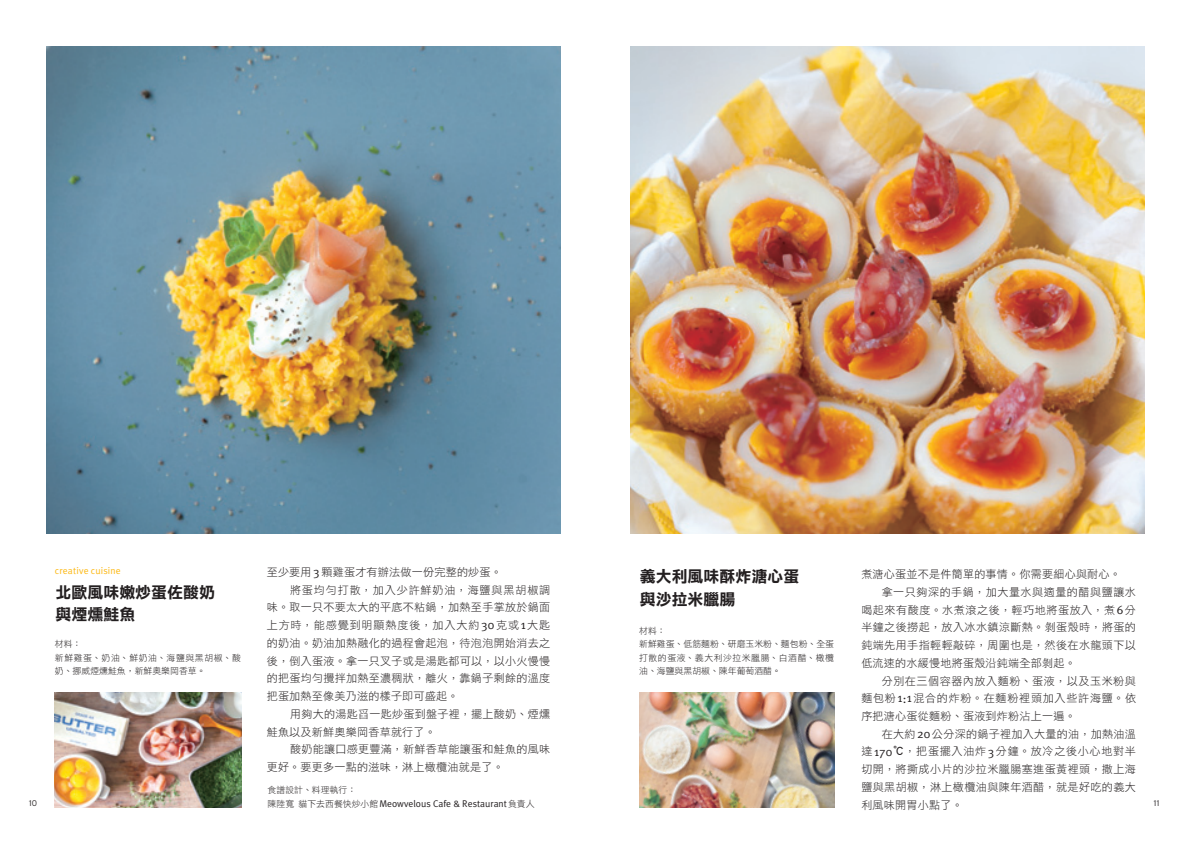
<style>
.page{position:relative;width:1191px;height:854px;background:#fff}
.page>*{position:absolute;margin:0;border:0;box-sizing:border-box;transform-origin:0 0}
.P3___20Q{font:16px "DF Li Hei Std W7";color:#231f20}
.t1{font:11.12px/17.8px "DF Li Hei Std W3";letter-spacing:.025em;color:#231f20;text-align:justify}
.t2{font:9.75px "Meta Plus Normal";color:#231f20}
.t3{font:9.75px "Meta Plus Normal";letter-spacing:.015em;color:#fcb814}
.t4{font:8.88px/13.2px "DF Li Hei Std W3";color:#231f20;text-align:justify}
.t5{font:8.88px/13.2px "DF Li Hei Std W3";letter-spacing:.035em;color:#231f20}
.t6{font:300 8.25px "Interstate";color:#231f20}
.s1{font-family:"Meta Plus Normal";font-size:12.12px}
.s2{font-family:"Li Hei Pro"}
.s3{font-family:"DF Li Hei Std W3";font-size:8.88px}
</style>
<div class="page">
<img style="left:46px;top:46px;width:514px;height:487px">
<img style="left:55px;top:693px;width:186px;height:115px">
<img style="left:631px;top:46px;width:513px;height:487px">
<img style="left:640px;top:693px;width:194px;height:115px">
<p class="t1" style="left:267px;top:563px;width:237px">至少要用<span class="s1">3</span>顆雞蛋才有辦法做一份完整的炒蛋。</p>
<p class="t1" style="left:267px;top:581px;width:285px;text-indent:23px">將蛋均勻打散，加入少許鮮奶油，海鹽與黑胡椒調味。取一只不要太大的平底不粘鍋，加熱至手掌放於鍋面上方時，能感覺到明顯熱度後，加入大約<span class="s1">30</span>克或<span class="s1">1</span>大匙的奶油。奶油加熱融化的過程會起泡，待泡泡開始消去之後，倒入蛋液。拿一只叉子或是湯匙都可以，以小火慢慢的把蛋均勻攪拌加熱至濃稠狀，離火，靠鍋子剩餘的溫度把蛋加熱至像美乃滋的樣子即可盛起。</p>
<p class="t1" style="left:267px;top:705px;width:285px;text-indent:23px">用夠大的湯匙舀一匙炒蛋到盤子裡，擺上酸奶、煙燻鮭魚以及新鮮奧樂岡香草就行了。</p>
<p class="t1" style="left:267px;top:740px;width:285px;text-indent:23px">酸奶能讓口感更豐滿，新鮮香草能讓蛋和鮭魚的風味更好。要更多一點的滋味，淋上橄欖油就是了。</p>
<p class="t3" style="left:55px;top:565px;width:67px">creative cuisine</p>
<p class="t1" style="left:861px;top:565px;width:261px">煮溏心蛋並不是件簡單的事情。你需要細心與耐心。</p>
<p class="t1" style="left:861px;top:583px;width:276px;text-indent:20px">拿一只夠深的手鍋，加大量水與適量的醋與鹽讓水喝起來有酸度。水煮滾之後，輕巧地將蛋放入，煮<span class="s1">6</span>分半鐘之後撈起，放入冰水鎮涼斷熱。剝蛋殼時，將蛋的鈍端先用手指輕輕敲碎，周圍也是，然後在水龍頭下以低流速的水緩慢地將蛋殼沿鈍端全部剝起。</p>
<p class="t1" style="left:861px;top:671px;width:276px;text-indent:20px">分別在三個容器內放入麵粉、蛋液，以及玉米粉與麵包粉<span class="s1">1:1</span>混合的炸粉。在麵粉裡頭加入些許海鹽。依序把溏心蛋從麵粉、蛋液到炸粉沾上一遍。</p>
<p class="t1" style="left:861px;top:725px;width:276px;text-indent:20px">在大約<span class="s1">20</span>公分深的鍋子裡加入大量的油，加熱油溫達<span class="s1">170</span><span class="s2">℃</span>，把蛋擺入油炸<span class="s1">3</span>分鐘。放冷之後小心地對半切開，將撕成小片的沙拉米臘腸塞進蛋黃裡頭，撒上海鹽與黑胡椒，淋上橄欖油與陳年酒醋，就是好吃的義大利風味開胃小點了。</p>
<p class="P3___20Q" style="left:640px;top:568px;width:161px">義大利風味酥炸溏心蛋</p>
<p class="P3___20Q" style="left:640px;top:590px;width:97px">與沙拉米臘腸</p>
<p class="t4" style="left:639px;top:624px;width:28px">材料：</p>
<p class="t4" style="left:639px;top:637px;width:196px">新鮮雞蛋、低筋麵粉、研磨玉米粉、麵包粉、全蛋打散的蛋液、義大利沙拉米臘腸、白酒醋、橄欖油、海鹽與黑胡椒、陳年葡萄酒醋。</p>
<p class="P3___20Q" style="left:56px;top:583px;width:161px">北歐風味嫩炒蛋佐酸奶</p>
<p class="P3___20Q" style="left:56px;top:605px;width:81px">與煙燻鮭魚</p>
<p class="t4" style="left:55px;top:637px;width:28px">材料：</p>
<p class="t5" style="left:55px;top:651px;width:188px">新鮮雞蛋、奶油、鮮奶油、海鹽與黑胡椒、酸奶、挪威煙燻鮭魚，新鮮奧樂岡香草。</p>
<p class="t4" style="left:268px;top:783px;width:90px">食譜設計、料理執行：</p>
<p class="t2" style="left:268px;top:798px;width:268px"><span class="s3">陳陸寬貓下去西餐快炒小館</span>Meowvelous Cafe &amp; Restaurant<span class="s3">負責人</span></p>
<p class="t6" style="left:29px;top:798px;width:10px">10</p>
<p class="t6" style="left:1153px;top:798px;width:7px">11</p>
</div>
